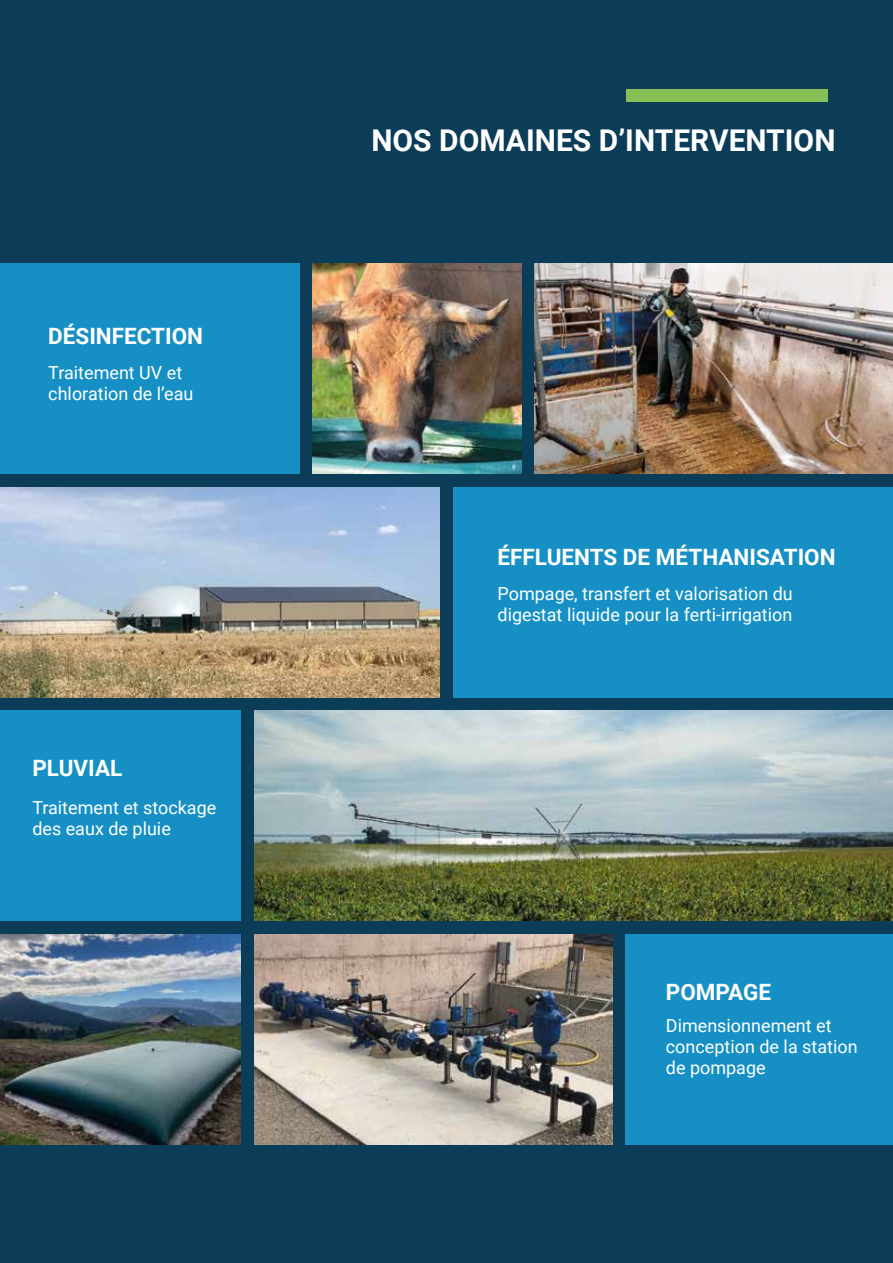
<style>
.page{position:relative;width:893px;height:1263px;background:#0b3c58}
.page>*{position:absolute;margin:0;border:0;box-sizing:border-box;transform-origin:0 0}
.t1{font:700 30px "Roboto";color:#fff}
.t2{font:700 22.5px "Roboto";color:#fff}
.t3{font:18px/21px "Roboto";color:#fff}
</style>
<div class="page">
<div style="left:625px;top:89px;width:202px;height:13px;background:#86bf54"></div>
<div style="left:0;top:264px;width:299px;height:210px;background:#1690c4"></div>
<div style="left:453px;top:487px;width:440px;height:210px;background:#1690c4"></div>
<div style="left:0;top:711px;width:241px;height:210px;background:#1690c4"></div>
<div style="left:625px;top:934px;width:268px;height:210px;background:#1690c4"></div>
<img style="left:535px;top:264px;width:358px;height:210px">
<img style="left:313px;top:264px;width:208px;height:210px">
<img style="left:0;top:487px;width:440px;height:210px">
<img style="left:254px;top:711px;width:639px;height:210px">
<img style="left:0;top:934px;width:241px;height:210px">
<img style="left:254px;top:934px;width:358px;height:210px">
<p class="t2" style="left:48px;top:320px;width:156px">DÉSINFECTION</p>
<p class="t3" style="left:48px;top:362px;width:147px">Traitement UV et chloration de l’eau</p>
<p class="t2" style="left:32px;top:752px;width:92px">PLUVIAL</p>
<p class="t3" style="left:32px;top:796px;width:186px">Traitement et stockage des eaux de pluie</p>
<h1 class="t1" style="left:371px;top:119px;width:466px">NOS DOMAINES D’INTERVENTION</h1>
<p class="t2" style="left:497px;top:541px;width:340px">ÉFFLUENTS DE MÉTHANISATION</p>
<p class="t3" style="left:497px;top:583px;width:297px">Pompage, transfert et valorisation du digestat liquide pour la ferti-irrigation</p>
<p class="t2" style="left:666px;top:977px;width:107px">POMPAGE</p>
<p class="t3" style="left:666px;top:1015px;width:193px">Dimensionnement et conception de la station de pompage</p>
</div>
